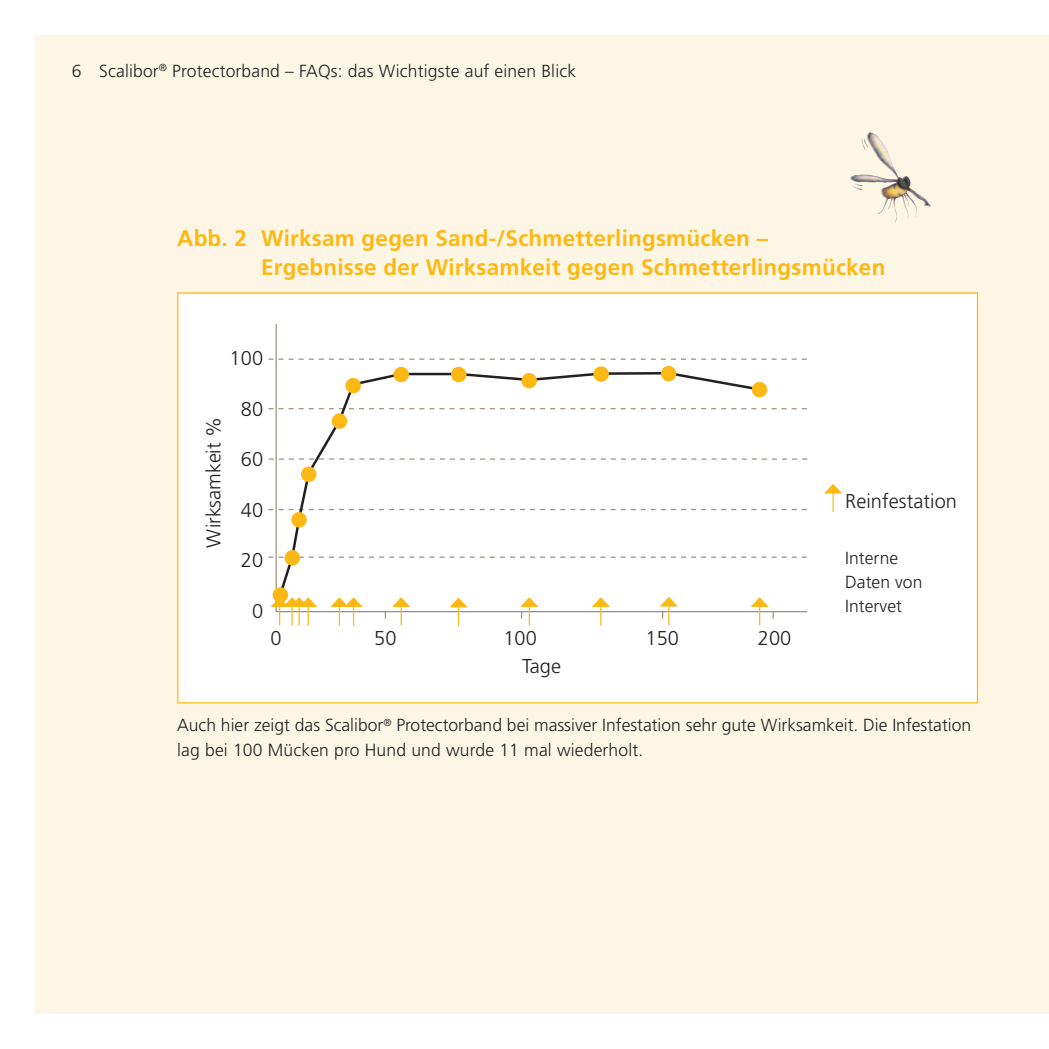
<style>
.page{position:relative;width:1049px;height:1049px;background:#fff}
.page>*{position:absolute;margin:0;border:0;box-sizing:border-box;transform-origin:0 0}
.t1{font:700 22.5px/28.8px "Frutiger";letter-spacing:.01em;color:#fcb814}
.t2{font:300 20px "Frutiger";letter-spacing:.005em;color:#231f20}
.t3{font:300 17.5px/23.8px "Frutiger";letter-spacing:.005em;color:#231f20}
</style>
<div class="page">
<div style="left:35px;top:35px;width:1014px;height:978px;background:#fef6e5"></div>
<div style="left:178px;top:293px;width:799px;height:410px;background:#fff"></div>
<img style="left:850px;top:140px;width:47px;height:83px">
<svg style="left:268px;top:358px;width:6px;height:2px"></svg>
<svg style="left:268px;top:556px;width:6px;height:2px"></svg>
<svg style="left:275px;top:324px;width:533px;height:289px"></svg>
<hr style="left:832px;top:492px;width:2px;height:20px;background:#fcb814">
<svg style="left:824px;top:484px;width:18px;height:9px"></svg>
<svg style="left:592px;top:598px;width:18px;height:27px"></svg>
<svg style="left:449px;top:598px;width:19px;height:28px"></svg>
<svg style="left:330px;top:598px;width:33px;height:27px"></svg>
<svg style="left:392px;top:598px;width:18px;height:27px"></svg>
<svg style="left:270px;top:598px;width:47px;height:27px"></svg>
<svg style="left:277px;top:371px;width:485px;height:227px"></svg>
<div style="left:393px;top:367px;width:16px;height:15px;background:#fcb814;border-radius:50%"></div>
<div style="left:301px;top:466px;width:15px;height:16px;background:#fcb814;border-radius:50%"></div>
<div style="left:332px;top:413px;width:15px;height:16px;background:#fcb814;border-radius:50%"></div>
<div style="left:345px;top:378px;width:16px;height:15px;background:#fcb814;border-radius:50%"></div>
<div style="left:451px;top:367px;width:15px;height:15px;background:#fcb814;border-radius:50%"></div>
<div style="left:521px;top:373px;width:16px;height:15px;background:#fcb814;border-radius:50%"></div>
<div style="left:291px;top:512px;width:16px;height:15px;background:#fcb814;border-radius:50%"></div>
<div style="left:593px;top:366px;width:16px;height:16px;background:#fcb814;border-radius:50%"></div>
<div style="left:661px;top:366px;width:15px;height:15px;background:#fcb814;border-radius:50%"></div>
<div style="left:752px;top:382px;width:15px;height:15px;background:#fcb814;border-radius:50%"></div>
<div style="left:285px;top:550px;width:15px;height:15px;background:#fcb814;border-radius:50%"></div>
<div style="left:273px;top:587px;width:15px;height:16px;background:#fcb814;border-radius:50%"></div>
<svg style="left:520px;top:597px;width:18px;height:28px"></svg>
<svg style="left:660px;top:597px;width:18px;height:28px"></svg>
<svg style="left:750px;top:597px;width:24px;height:28px"></svg>
<p class="t3" style="left:72px;top:60px;width:506px">6 Scalibor<sup>®</sup> Protectorband – FAQs: das Wichtigste auf einen Blick</p>
<p class="t1" style="left:261px;top:225px;width:626px;text-indent:-84px">Abb. 2 Wirksam gegen Sand-/Schmetterlingsmücken –<br>Ergebnisse der Wirksamkeit gegen Schmetterlingsmücken</p>
<p class="t2" style="left:206px;top:548px;width:132px;rotate:-90deg">Wirksamkeit %</p>
<p class="t2" style="left:230px;top:350px;width:35px">100</p>
<p class="t2" style="left:241px;top:400px;width:24px">80</p>
<p class="t2" style="left:241px;top:451px;width:24px">60</p>
<p class="t2" style="left:241px;top:501px;width:24px">40</p>
<p class="t2" style="left:241px;top:552px;width:24px">20</p>
<p class="t2" style="left:252px;top:602px;width:13px">0</p>
<p class="t2" style="left:270px;top:630px;width:13px">0</p>
<p class="t2" style="left:374px;top:630px;width:24px">50</p>
<p class="t2" style="left:503px;top:630px;width:35px">100</p>
<p class="t2" style="left:645px;top:630px;width:35px">150</p>
<p class="t2" style="left:758px;top:630px;width:35px">200</p>
<p class="t2" style="left:522px;top:658px;width:41px">Tage</p>
<p class="t2" style="left:845px;top:493px;width:113px">Reinfestation</p>
<p class="t3" style="left:845px;top:548px;width:79px">Interne<br>Daten von<br>Intervet</p>
<p class="t3" style="left:177px;top:714px;width:795px;line-height:25px">Auch hier zeigt das Scalibor<sup>®</sup> Protectorband bei massiver Infestation sehr gute Wirksamkeit. Die Infestation lag bei 100 Mücken pro Hund und wurde 11 mal wiederholt.</p>
</div>
